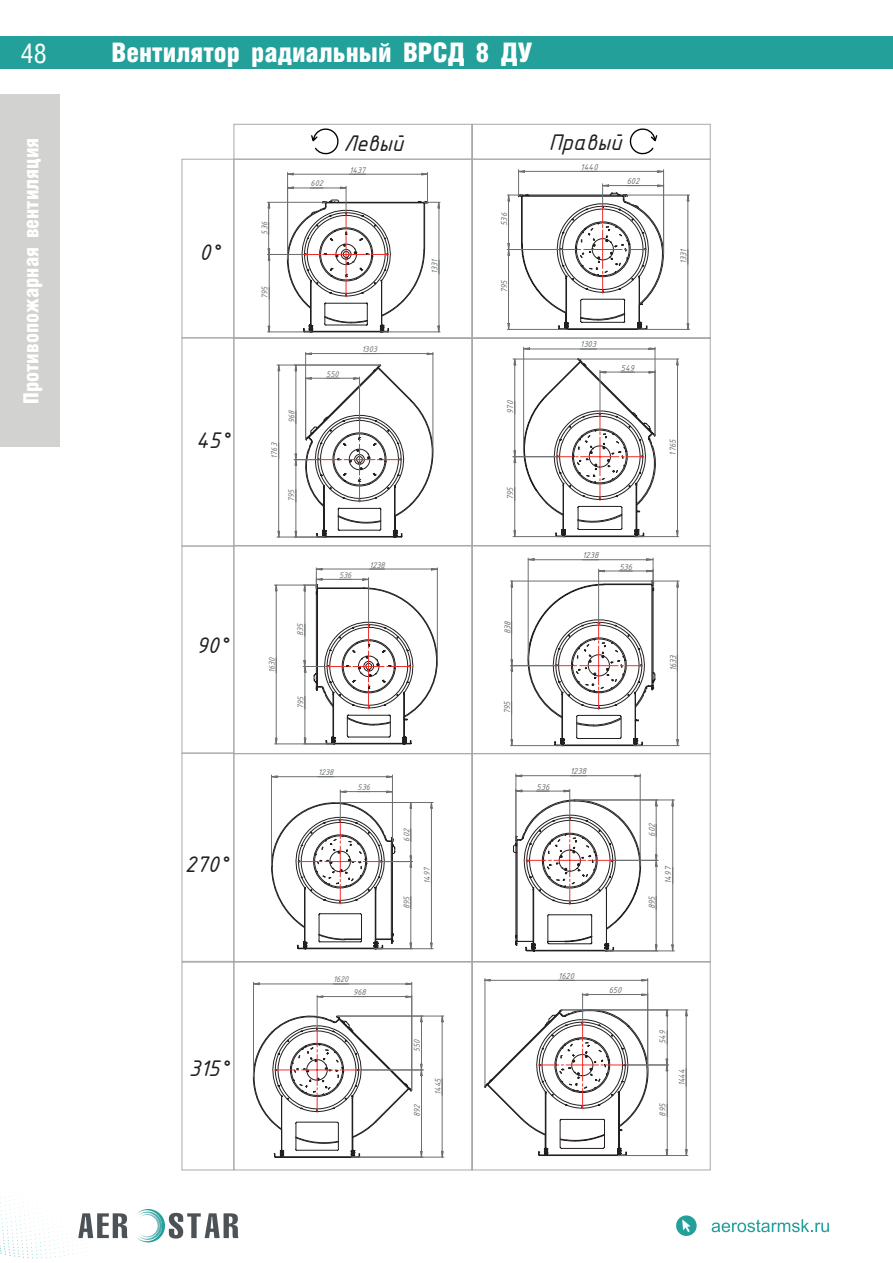
<style>
.page{position:relative;width:893px;height:1263px;background:#fff}
.page>*{position:absolute;margin:0;border:0;box-sizing:border-box;transform-origin:0 0}
.t1{font:900 27px "Helios Cond";color:#fff}
.t2{font:27px "Helios Cond C";color:#fff}
.t3{font:italic 21.75px "GOST Common";color:#231f20}
.t4{font:900 21px "Helios Cond";color:#fff}
.t5{font:italic 8.25px "GOST Common";letter-spacing:-.005em;color:#6b6f70}
.t6{font:italic 8.1px "GOST Common";letter-spacing:-.005em;color:#6b6f70}
</style>
<div class="page">
<div style="left:0;top:94px;width:60px;height:353px;background:#d2d2d1"></div>
<div style="left:0;top:36px;width:893px;height:32px;background:#22a099"></div>
<svg style="left:712px;top:1219px;width:117px;height:13px"></svg>
<div style="left:676px;top:1215px;width:21px;height:21px;background:#22a099;border-radius:50%"></div>
<svg style="left:682px;top:1219px;width:9px;height:13px"></svg>
<svg style="left:137px;top:1209px;width:102px;height:33px"></svg>
<svg style="left:78px;top:1213px;width:50px;height:25px"></svg>
<svg style="left:233px;top:160px;width:478px;height:1011px"></svg>
<div style="left:182px;top:159px;width:52px;height:179px;border:1px solid #a7aaaa"></div>
<div style="left:182px;top:337px;width:52px;height:209px;border:1px solid #a7aaaa"></div>
<div style="left:182px;top:546px;width:52px;height:207px;border:1px solid #a7aaaa"></div>
<div style="left:182px;top:753px;width:52px;height:209px;border:1px solid #a7aaaa"></div>
<div style="left:182px;top:962px;width:52px;height:208px;border:1px solid #a7aaaa"></div>
<svg style="left:233px;top:123px;width:478px;height:37px"></svg>
<svg style="left:277px;top:352px;width:163px;height:188px"></svg>
<svg style="left:274px;top:567px;width:166px;height:180px"></svg>
<svg style="left:513px;top:773px;width:162px;height:181px"></svg>
<svg style="left:481px;top:978px;width:207px;height:180px"></svg>
<svg style="left:513px;top:347px;width:166px;height:193px"></svg>
<svg style="left:507px;top:169px;width:183px;height:163px"></svg>
<svg style="left:510px;top:557px;width:169px;height:192px"></svg>
<svg style="left:267px;top:172px;width:173px;height:163px"></svg>
<svg style="left:269px;top:774px;width:165px;height:177px"></svg>
<svg style="left:247px;top:982px;width:197px;height:178px"></svg>
<h1 class="t2" style="left:21px;top:37px;width:27px">48</h1>
<h3 class="t4" style="left:19px;top:404px;width:267px;rotate:-90deg">Противопожарная вентиляция</h3>
<h1 class="t1" style="left:112px;top:37px;width:422px">Вентилятор радиальный ВРСД 8 ДУ</h1>
<h2 class="t3" style="left:199px;top:245px;width:22px">0°</h2>
<h2 class="t3" style="left:196px;top:432px;width:35px">45°</h2>
<h2 class="t3" style="left:196px;top:638px;width:33px">90°</h2>
<h2 class="t3" style="left:185px;top:856px;width:44px">270°</h2>
<h2 class="t3" style="left:189px;top:1061px;width:41px">315°</h2>
<p class="t6" style="left:260px;top:235px;width:14px;rotate:-90deg">536</p>
<p class="t6" style="left:311px;top:179px;width:14px">602</p>
<h2 class="t3" style="left:343px;top:135px;width:61px">Левый</h2>
<p class="t6" style="left:350px;top:166px;width:17px">1437</p>
<p class="t6" style="left:260px;top:299px;width:15px;rotate:-90deg">795</p>
<p class="t6" style="left:270px;top:459px;width:18px;rotate:-90deg">1763</p>
<p class="t6" style="left:287px;top:423px;width:15px;rotate:-90deg">968</p>
<p class="t6" style="left:287px;top:502px;width:15px;rotate:-90deg">795</p>
<p class="t6" style="left:326px;top:370px;width:14px">550</p>
<p class="t6" style="left:362px;top:345px;width:17px">1303</p>
<p class="t6" style="left:268px;top:673px;width:17px;rotate:-90deg">1630</p>
<p class="t6" style="left:296px;top:636px;width:15px;rotate:-90deg">835</p>
<p class="t6" style="left:297px;top:709px;width:15px;rotate:-90deg">795</p>
<p class="t6" style="left:339px;top:571px;width:14px">536</p>
<p class="t6" style="left:369px;top:561px;width:17px">1238</p>
<p class="t6" style="left:430px;top:274px;width:17px;rotate:-90deg">1331</p>
<p class="t6" style="left:318px;top:768px;width:17px">1238</p>
<p class="t6" style="left:358px;top:783px;width:14px">536</p>
<p class="t6" style="left:402px;top:841px;width:15px;rotate:-90deg">602</p>
<p class="t6" style="left:402px;top:909px;width:15px;rotate:-90deg">895</p>
<p class="t6" style="left:423px;top:884px;width:18px;rotate:-90deg">1497</p>
<p class="t6" style="left:333px;top:975px;width:17px">1620</p>
<p class="t6" style="left:353px;top:988px;width:14px">968</p>
<p class="t6" style="left:413px;top:1052px;width:14px;rotate:-90deg">550</p>
<p class="t6" style="left:413px;top:1117px;width:15px;rotate:-90deg">892</p>
<p class="t6" style="left:434px;top:1095px;width:19px;rotate:-90deg">1445</p>
<p class="t5" style="left:500px;top:226px;width:15px;rotate:-90deg">536</p>
<p class="t5" style="left:500px;top:293px;width:15px;rotate:-90deg">795</p>
<p class="t5" style="left:506px;top:414px;width:15px;rotate:-90deg">970</p>
<p class="t5" style="left:506px;top:500px;width:15px;rotate:-90deg">795</p>
<p class="t5" style="left:503px;top:634px;width:15px;rotate:-90deg">838</p>
<p class="t5" style="left:503px;top:714px;width:15px;rotate:-90deg">795</p>
<h2 class="t3" style="left:549px;top:134px;width:74px">Правый</h2>
<p class="t5" style="left:581px;top:163px;width:19px">1440</p>
<p class="t5" style="left:627px;top:177px;width:14px">602</p>
<p class="t5" style="left:679px;top:264px;width:17px;rotate:-90deg">1331</p>
<p class="t5" style="left:580px;top:340px;width:17px">1303</p>
<p class="t5" style="left:621px;top:364px;width:15px">549</p>
<p class="t5" style="left:669px;top:456px;width:18px;rotate:-90deg">1765</p>
<p class="t5" style="left:582px;top:551px;width:17px">1238</p>
<p class="t5" style="left:619px;top:562px;width:14px">536</p>
<p class="t5" style="left:669px;top:671px;width:18px;rotate:-90deg">1633</p>
<p class="t5" style="left:536px;top:782px;width:14px">536</p>
<p class="t5" style="left:570px;top:767px;width:17px">1238</p>
<p class="t5" style="left:648px;top:837px;width:15px;rotate:-90deg">602</p>
<p class="t5" style="left:648px;top:909px;width:15px;rotate:-90deg">895</p>
<p class="t5" style="left:664px;top:883px;width:19px;rotate:-90deg">1497</p>
<p class="t5" style="left:558px;top:972px;width:17px">1620</p>
<p class="t5" style="left:609px;top:986px;width:14px">650</p>
<p class="t5" style="left:658px;top:1044px;width:16px;rotate:-90deg">549</p>
<p class="t5" style="left:658px;top:1116px;width:15px;rotate:-90deg">895</p>
<p class="t5" style="left:678px;top:1086px;width:19px;rotate:-90deg">1444</p>
</div>
